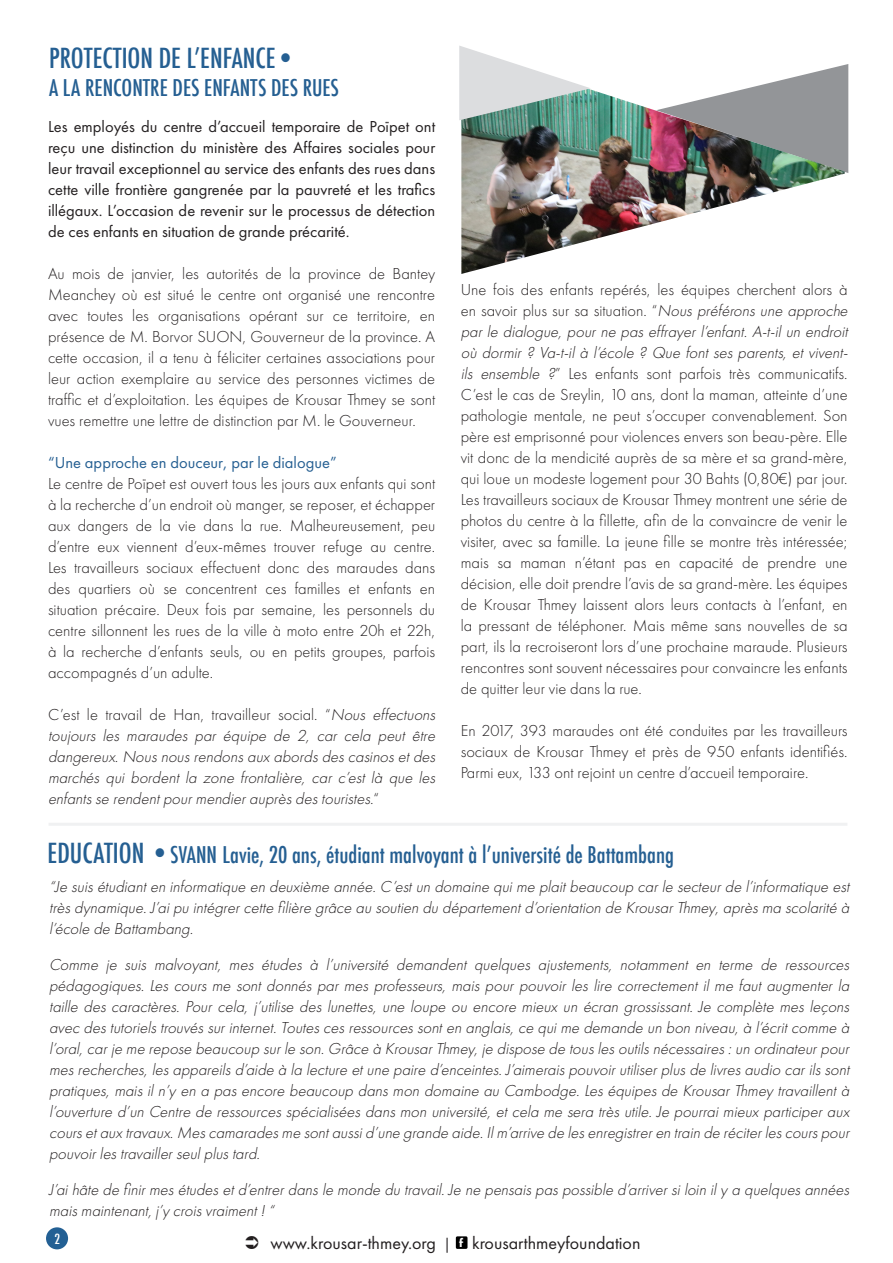
<style>
.page{position:relative;width:893px;height:1263px;background:#fff}
.page>*{position:absolute;margin:0;border:0;box-sizing:border-box;transform-origin:0 0}
.t1{font:500 condensed 27px "Futura";color:#255f92}
.t2{font:500 condensed 22.5px "Futura";color:#255f92}
.t3{font:18px "Futura New";color:#231f20}
.t4{font:300 16.5px/21px "Futura New";color:#231f20;text-align:justify}
.t5{font:italic 300 16.5px/21px "Futura New";color:#231f20;text-align:justify}
.t6{font:16.5px/21px "Futura New";color:#231f20;text-align:justify}
.t7{font:16.5px "Futura New";color:#255f92}
.t8{font:500 condensed 13.65px "Futura";color:#fff}
.t9{font:800 12.45px "Futura New";color:#fff}
.s1{font-style:normal}
.s2{font-style:italic}
.s3{font-size:27px}
.s4{font-size:15px}
</style>
<div class="page">
<div style="left:456px;top:1236px;width:11px;height:13px;background:#000;border-radius:2px"></div>
<div style="left:46px;top:1227px;width:22px;height:22px;background:#236094;border-radius:50%"></div>
<img style="left:461px;top:65px;width:384px;height:209px">
<svg style="left:459px;top:46px;width:132px;height:74px"></svg>
<hr style="left:49px;top:823px;width:798px;height:3px;background:#f0f1f2">
<p class="t1" style="left:49px;top:40px;width:248px">PROTECTION DE L’ENFANCE•</p>
<p class="t2" style="left:49px;top:73px;width:292px">A LA RENCONTRE DES ENFANTS DES RUES</p>
<p class="t6" style="left:48px;top:115px;width:389px">Les employés du centre d’accueil temporaire de Poïpet ont reçu une distinction du ministère des Affaires sociales pour leur travail exceptionnel au service des enfants des rues dans cette ville frontière gangrenée par la pauvreté et les trafics illégaux. L’occasion de revenir sur le processus de détection de ces enfants en situation de grande précarité.</p>
<p class="t4" style="left:48px;top:263px;width:389px">Au mois de janvier, les autorités de la province de Bantey Meanchey où est situé le centre ont organisé une rencontre avec toutes les organisations opérant sur ce territoire, en présence de M. Borvor SUON, Gouverneur de la province. A cette occasion, il a tenu à féliciter certaines associations pour leur action exemplaire au service des personnes victimes de traffic et d’exploitation. Les équipes de Krousar Thmey se sont vues remettre une lettre de distinction par M. le Gouverneur.</p>
<p class="t7" style="left:48px;top:452px;width:290px">“Une approche en douceur, par le dialogue”</p>
<p class="t4" style="left:48px;top:473px;width:389px">Le centre de Poïpet est ouvert tous les jours aux enfants qui sont à la recherche d’un endroit où manger, se reposer, et échapper aux dangers de la vie dans la rue. Malheureusement, peu d’entre eux viennent d’eux-mêmes trouver refuge au centre.<br>Les travailleurs sociaux effectuent donc des maraudes dans des quartiers où se concentrent ces familles et enfants en situation précaire. Deux fois par semaine, les personnels du centre sillonnent les rues de la ville à moto entre 20h et 22h, à la recherche d’enfants seuls, ou en petits groupes, parfois accompagnés d’un adulte.</p>
<p class="t5" style="left:48px;top:704px;width:392px"><span class="s1">C’est le travail de Han, travailleur social. “</span>Nous effectuons toujours les maraudes par équipe de 2, car cela peut être dangereux.Nousnousrendonsaux abordsdescasinosetdes marchés qui bordent la zone frontalière, car c’est là que les enfantsse rendentpourmendierauprèsdestouristes.<span class="s1">“</span></p>
<p class="t4" style="left:461px;top:279px;width:392px;text-align:left">Une fois des enfants repérés, les équipes cherchent alors à en savoir plus sur sa situation. “<span class="s2">Nous préférons une approche par le dialogue, pour ne pas effrayer l’enfant. A-t-il un endroit où dormir ? Va-t-il à l’école ? Que font ses parents, et vivent&shy;ils ensemble ?</span>” Les enfants sont parfois très communicatifs.<br>C’est le cas de Sreylin, 10 ans, dont la maman, atteinte d’une pathologie mentale, ne peut s’occuper convenablement. Son père est emprisonné pour violences envers son beau-père. Elle vit donc de la mendicité auprès de sa mère et sa grand-mère, qui loue un modeste logement pour 30 Bahts (0,80€) par jour.<br>Les travailleurs sociaux de Krousar Thmey montrent une série de photos du centre à la fillette, afin de la convaincre de venir le visiter, avec sa famille. La jeune fille se montre très intéressée; mais sa maman n’étant pas en capacité de prendre une décision, elle doit prendre l’avis de sa grand-mère. Les équipes de Krousar Thmey laissent alors leurs contacts à l’enfant, en la pressant de téléphoner. Mais même sans nouvelles de sa part, ils la recroiseront lors d’une prochaine maraude. Plusieurs rencontres sont souvent nécessaires pour convaincre les enfants de quitter leur vie dans la rue.</p>
<p class="t4" style="left:461px;top:720px;width:388px">En 2017, 393 maraudes ont été conduites par les travailleurs sociaux de Krousar Thmey et près de 950 enfants identifiés.<br>Parmi eux, 133 ont rejoint un centre d’accueil temporaire.</p>
<p class="t2" style="left:48px;top:840px;width:628px"><span class="s3">EDUCATION •</span>SVANN Lavie, 20 ans, étudiant malvoyant à l’université de Battambang</p>
<p class="t5" style="left:49px;top:876px;width:805px">“Je suisétudianten informatique en deuxième année.C’estun domaine quime plaitbeaucoup carle secteurde l’informatique est trèsdynamique.J ’aipu intégrercette filière grâce au soutien du départementd’orientation de KrousarThmey,aprèsma scolarité à l’école de Battambang.</p>
<p class="t5" style="left:49px;top:954px;width:805px">Comme je suis malvoyant, mes études à l’université demandent quelques ajustements, notamment en terme de ressources pédagogiques. Les cours me sont donnés par mes professeurs, mais pour pouvoir les lire correctement il me faut augmenter la taille des caractères. Pour cela, j’utilise des lunettes, une loupe ou encore mieux un écran grossissant. Je complète mes leçons avec destutorielstrouvéssurinternet.Toutescesressourcessonten anglais,ce quime demande un bon niveau,à l’écritcomme à l’oral,carje me repose beaucoup surle son.Grâce à KrousarThmey,je dispose de touslesoutilsnécessaires:un ordinateurpour mesrecherches,lesappareilsd’aide à la lecture etune paire d’enceintes.J ’aimeraispouvoirutiliserplusde livresaudio carilssont pratiques, mais il n’y en a pas encore beaucoup dans mon domaine au Cambodge. Les équipes de Krousar Thmey travaillent à l’ouverture d’un Centre de ressources spécialisées dans mon université, et cela me sera très utile. Je pourrai mieux participer aux coursetaux travaux.Mescamaradesme sontaussid’une grande aide.Ilm’arrive de lesenregistreren train de réciterlescourspour pouvoirlestravaillerseulplustard.</p>
<p class="t5" style="left:49px;top:1179px;width:805px">J ’aihâte de finirmesétudesetd’entrerdansle monde du travail.Je ne pensaispaspossible d’arriversiloin ily a quelquesannées maismaintenant,j’y croisvraiment!“</p>
<p class="t8" style="left:55px;top:1230px;width:7px">2</p>
<p class="t3" style="left:270px;top:1232px;width:182px">www.krousar-thmey.org <span class="s4">|</span></p>
<p class="t9" style="left:459px;top:1235px;width:6px">f</p>
<p class="t3" style="left:472px;top:1232px;width:170px">krousarthmeyfoundation</p>
</div>
